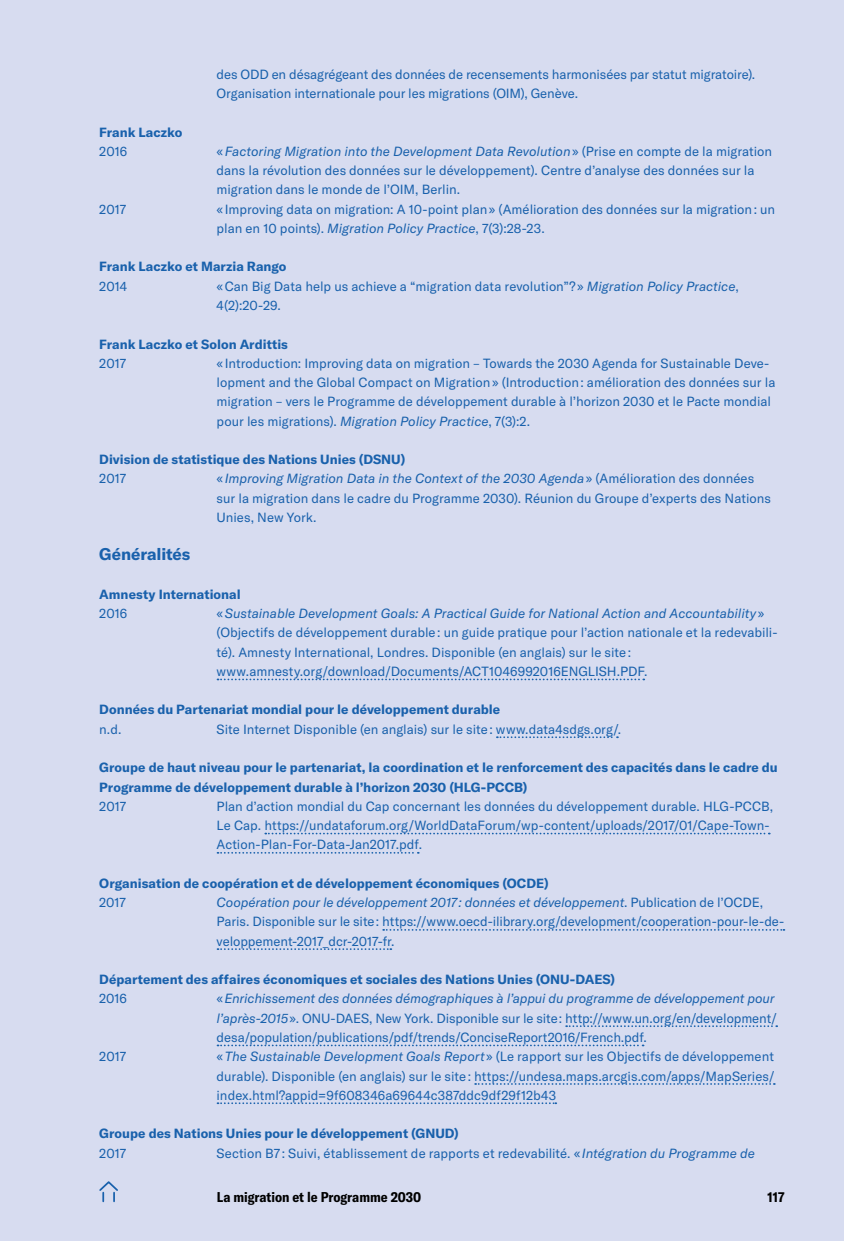
<style>
.page{position:relative;width:844px;height:1241px;background:#fff}
.page>*{position:absolute;margin:0;border:0;box-sizing:border-box;transform-origin:0 0}
.t1{font:700 16.62px "GT America";letter-spacing:-.005em;color:#1961ac}
.t2{font:700 condensed 14px "GT America";color:#000}
.t3{font:13.12px/19.2px "GT America";color:#1961ac}
.t4{font:700 13.12px/19.2px "GT America";letter-spacing:.005em;color:#1961ac}
.s1{font-style:italic}
</style>
<div class="page">
<div style="left:0;top:0;width:843px;height:1240px;background:#d7dcf0"></div>
<svg style="left:99px;top:1181px;width:19px;height:20px"></svg>
<svg style="left:217px;top:678px;width:427px;height:2px"></svg>
<svg style="left:496px;top:736px;width:121px;height:2px"></svg>
<svg style="left:265px;top:832px;width:504px;height:2px"></svg>
<svg style="left:217px;top:852px;width:201px;height:1px"></svg>
<svg style="left:383px;top:929px;width:401px;height:1px"></svg>
<svg style="left:217px;top:948px;width:174px;height:1px"></svg>
<svg style="left:566px;top:1025px;width:211px;height:1px"></svg>
<svg style="left:217px;top:1044px;width:426px;height:2px"></svg>
<svg style="left:475px;top:1083px;width:299px;height:1px"></svg>
<svg style="left:217px;top:1102px;width:339px;height:1px"></svg>
<p class="t3" style="left:216px;top:65px;width:540px">des ODD en désagrégeant des données de recensements harmonisées par statut migratoire).<br>Organisation internationale pour les migrations (OIM), Genève.</p>
<p class="t4" style="left:99px;top:122px;width:85px">Frank Laczko</p>
<p class="t3" style="left:99px;top:142px;width:29px">2016</p>
<p class="t3" style="left:216px;top:142px;width:557px">« <span class="s1">Factoring Migration into the Development Data Revolution</span> » (Prise en compte de la migration dans la révolution des données sur le développement). Centre d’analyse des données sur la migration dans le monde de l’OIM, Berlin.</p>
<p class="t3" style="left:99px;top:199px;width:28px">2017</p>
<p class="t3" style="left:216px;top:199px;width:560px">« Improving data on migration: A 10-point plan » (Amélioration des données sur la migration : un plan en 10 points). <span class="s1">Migration Policy Practice</span>, 7(3):28-23.</p>
<p class="t4" style="left:99px;top:257px;width:189px">Frank Laczko et Marzia Rango</p>
<p class="t3" style="left:99px;top:276px;width:29px">2014</p>
<p class="t3" style="left:216px;top:276px;width:523px">« Can Big Data help us achieve a “migration data revolution”? » <span class="s1">Migration Policy Practice</span>,<br>4(2):20-29.</p>
<p class="t4" style="left:99px;top:334px;width:190px">Frank Laczko et Solon Ardittis</p>
<p class="t3" style="left:99px;top:353px;width:28px">2017</p>
<p class="t3" style="left:216px;top:353px;width:560px">« Introduction: Improving data on migration – Towards the 2030 Agenda for Sustainable Deve&shy;lopment and the Global Compact on Migration » (Introduction : amélioration des données sur la migration – vers le Programme de développement durable à l’horizon 2030 et le Pacte mondial pour les migrations). <span class="s1">Migration Policy Practice</span>, 7(3):2.</p>
<p class="t4" style="left:99px;top:449px;width:307px">Division de statistique des Nations Unies (DSNU)</p>
<p class="t3" style="left:99px;top:469px;width:28px">2017</p>
<p class="t3" style="left:216px;top:469px;width:555px">« <span class="s1">Improving Migration Data in the Context of the 2030 Agenda</span> » (Amélioration des données sur la migration dans le cadre du Programme 2030). Réunion du Groupe d’experts des Nations<br>Unies, New York.</p>
<p class="t1" style="left:99px;top:544px;width:93px">Généralités</p>
<p class="t4" style="left:99px;top:584px;width:143px">Amnesty International</p>
<p class="t3" style="left:99px;top:604px;width:29px">2016</p>
<p class="t3" style="left:216px;top:604px;width:562px">« <span class="s1">Sustainable Development Goals: A Practical Guide for National Action and Accountability</span> » (Objectifs de développement durable : un guide pratique pour l’action nationale et la redevabili&shy;té). Amnesty International, Londres. Disponible (en anglais) sur le site : www.amnesty.org/download/Documents/ACT1046992016ENGLISH.PDF.</p>
<p class="t4" style="left:99px;top:700px;width:402px">Données du Partenariat mondial pour le développement durable</p>
<p class="t3" style="left:99px;top:719px;width:24px">n.d.</p>
<p class="t3" style="left:216px;top:719px;width:406px">Site Internet Disponible (en anglais) sur le site : www.data4sdgs.org/.</p>
<p class="t4" style="left:99px;top:757px;width:680px">Groupe de haut niveau pour le partenariat, la coordination et le renforcement des capacités dans le cadre du<br>Programme de développement durable à l’horizon 2030 (HLG-PCCB)</p>
<p class="t3" style="left:99px;top:796px;width:28px">2017</p>
<p class="t3" style="left:216px;top:796px;width:558px">Plan d’action mondial du Cap concernant les données du développement durable. HLG-PCCB,<br>Le Cap. https://undataforum.org/WorldDataForum/wp-content/uploads/2017/01/Cape-Town-<br>Action-Plan-For-Data-Jan2017.pdf.</p>
<p class="t4" style="left:99px;top:873px;width:451px">Organisation de coopération et de développement économiques (OCDE)</p>
<p class="t3" style="left:99px;top:892px;width:28px">2017</p>
<p class="t3" style="left:216px;top:892px;width:569px"><span class="s1">Coopération pour le développement 2017 : données et développement</span>. Publication de l’OCDE,<br>Paris. Disponible sur le site : https://www.oecd-ilibrary.org/development/cooperation-pour-le-de&shy;veloppement-2017_dcr-2017-fr.</p>
<p class="t4" style="left:99px;top:969px;width:517px">Département des affaires économiques et sociales des Nations Unies (ONU-DAES)</p>
<p class="t3" style="left:99px;top:989px;width:29px">2016</p>
<p class="t3" style="left:216px;top:989px;width:562px">« <span class="s1">Enrichissement des données démographiques à l’appui du programme de développement pour l’après-2015</span> ». ONU-DAES, New York. Disponible sur le site : http://www.un.org/en/development/ desa/population/publications/pdf/trends/ConciseReport2016/French.pdf.</p>
<p class="t3" style="left:99px;top:1046px;width:28px">2017</p>
<p class="t3" style="left:216px;top:1046px;width:559px;text-align:justify">« <span class="s1">The Sustainable Development Goals Report</span> » (Le rapport sur les Objectifs de développement durable). Disponible (en anglais) sur le site : https://undesa.maps.arcgis.com/apps/MapSeries/ index.html?appid=9f608346a69644c387ddc9df29f12b43</p>
<p class="t4" style="left:99px;top:1123px;width:361px">Groupe des Nations Unies pour le développement (GNUD)</p>
<p class="t3" style="left:99px;top:1143px;width:28px">2017</p>
<p class="t3" style="left:216px;top:1143px;width:539px">Section B7 : Suivi, établissement de rapports et redevabilité. « <span class="s1">Intégration du Programme de</span></p>
<p class="t2" style="left:217px;top:1188px;width:206px">La migration et le Programme 2030</p>
<p class="t2" style="left:767px;top:1188px;width:18px">117</p>
</div>
